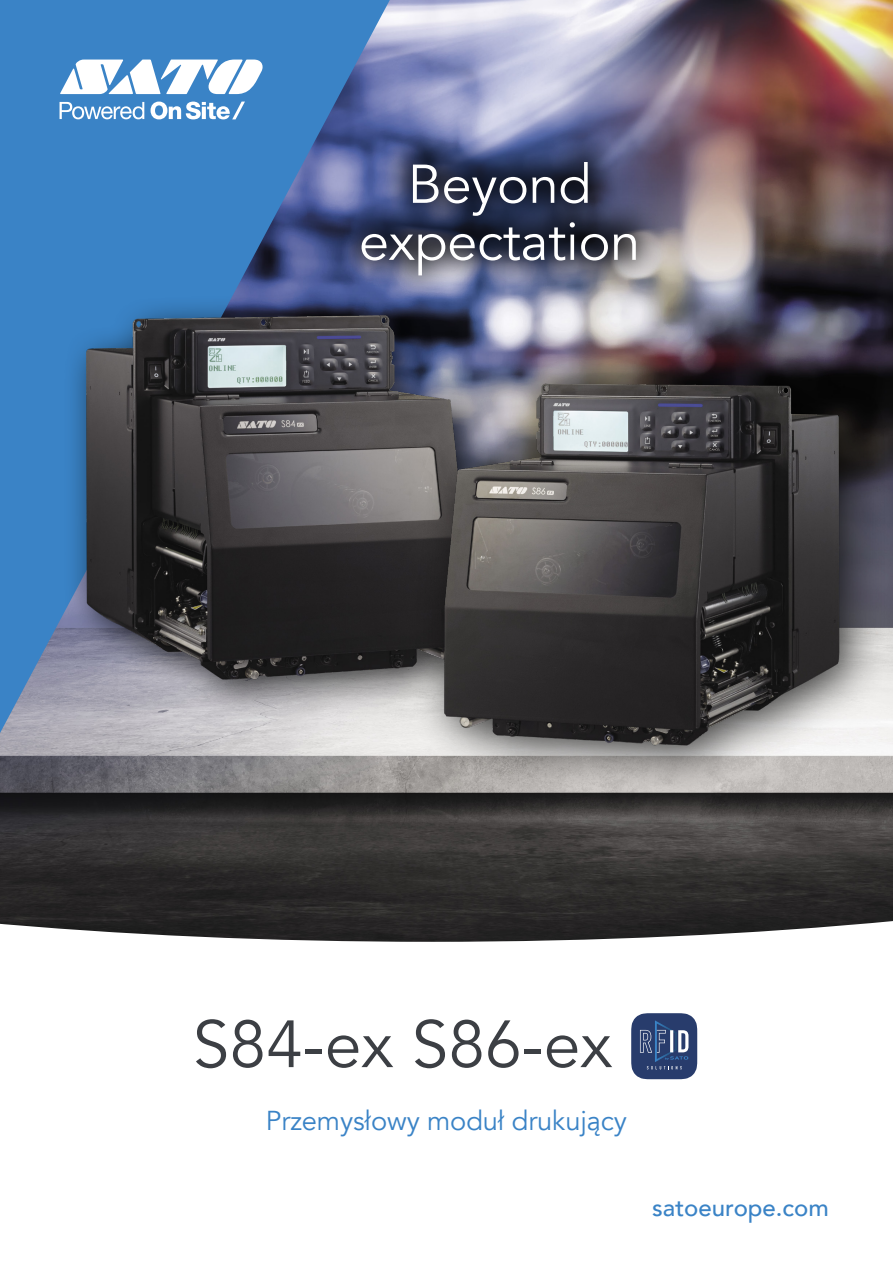
<style>
.page{position:relative;width:893px;height:1263px;background:#fff}
.page>*{position:absolute;margin:0;border:0;box-sizing:border-box;transform-origin:0 0}
.t1{font:66px "Avenir";color:#3c3f44}
.t2{font:54px/57px "Avenir";letter-spacing:-.005em;color:#fff;text-align:center}
.t3{font:27.3px "Avenir";letter-spacing:-.005em;color:#3a83c6}
.t4{font:500 24px "Avenir";color:#3a83c6}
</style>
<div class="page">
<img style="left:0;top:0;width:893px;height:921px">
<svg style="left:0;top:0;width:390px;height:733px;background:#4583c1"></svg>
<svg style="left:0;top:921px;width:893px;height:159px"></svg>
<svg style="left:60px;top:102px;width:84px;height:17px"></svg>
<svg style="left:151px;top:102px;width:94px;height:17px"></svg>
<svg style="left:60px;top:60px;width:203px;height:34px"></svg>
<div style="left:63px;top:293px;width:443px;height:426px;background:#000;opacity:.75"></div>
<img style="left:81px;top:296px;width:392px;height:397px">
<div style="left:413px;top:352px;width:475px;height:441px;background:#000;opacity:.75"></div>
<img style="left:417px;top:362px;width:446px;height:395px">
<svg style="left:631px;top:1013px;width:66px;height:66px;background:#445782"></svg>
<div style="left:327px;top:125px;width:340px;height:177px;background:#000;opacity:.75"></div>
<h2 class="t2" style="left:359px;top:157px;width:283px">Beyond expectation</h2>
<h1 class="t1" style="left:193px;top:1005px;width:421px">S84-ex S86-ex</h1>
<p class="t3" style="left:266px;top:1104px;width:362px">Przemysłowy moduł drukujący</p>
<p class="t4" style="left:652px;top:1187px;width:178px">satoeurope.com</p>
</div>
